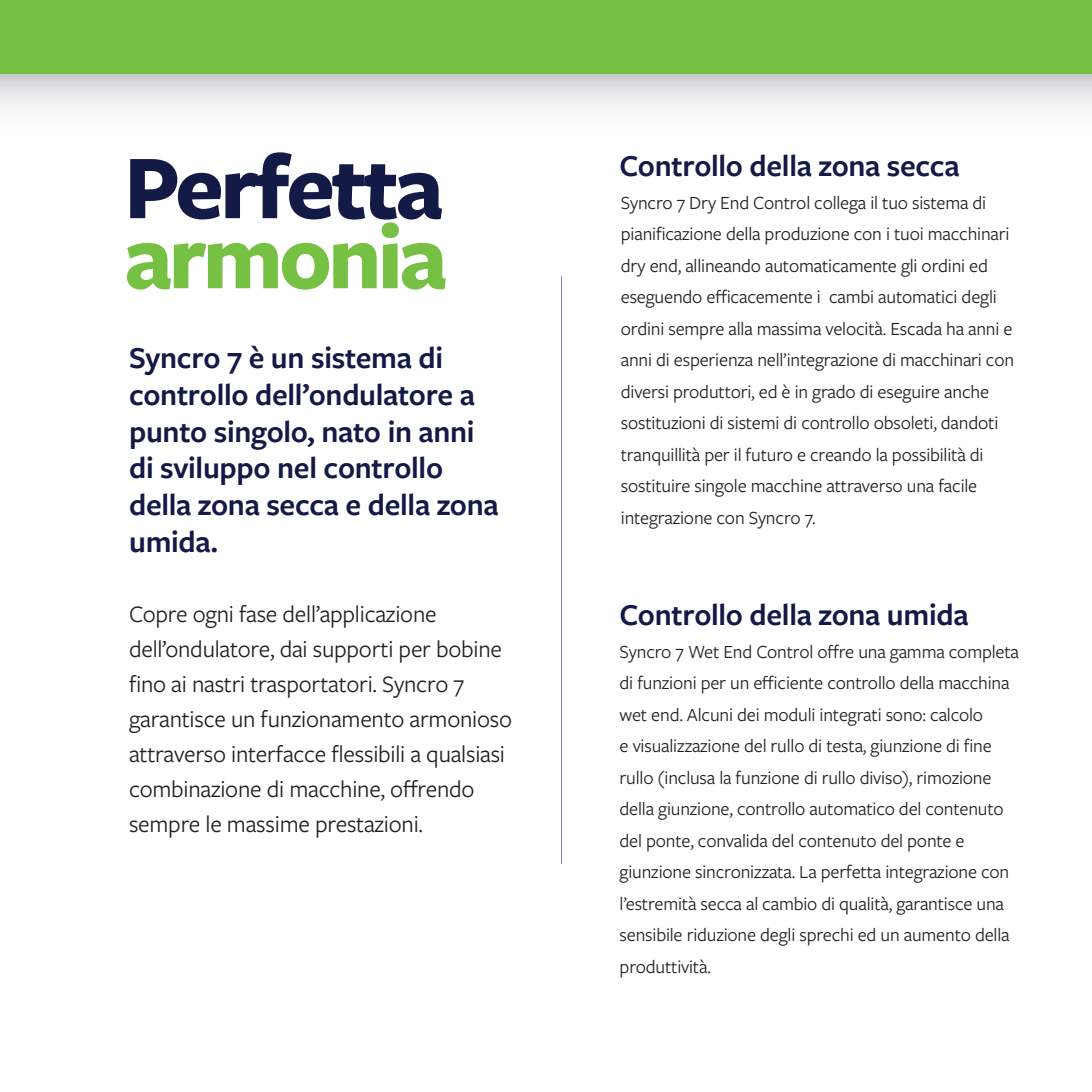
<style>
.page{position:relative;width:1092px;height:1092px;background:#fff}
.page>*{position:absolute;margin:0;border:0;box-sizing:border-box;transform-origin:0 0}
.t1{font:700 94.5px "Freight Sans Pro";letter-spacing:-.04em;color:#141a46}
.t2{font:700 94.5px "Freight Sans Pro";letter-spacing:-.04em;color:#76c043}
.t3{font:600 31.5px/36.8px "Freight Sans Pro";letter-spacing:-.01em;color:#141a46}
.t4{font:24.5px/35px "Freight Sans Pro";letter-spacing:-.01em;color:#231f20}
.t5{font:19.25px/31.5px "Freight Sans Pro";letter-spacing:-.01em;color:#231f20}
</style>
<div class="page">
<svg style="left:0;top:73px;width:1091px;height:34px"></svg>
<hr style="left:561px;top:287px;width:1px;height:576px;background:#8687ba">
<div style="left:0;top:0;width:1091px;height:73px;background:#76c043"></div>
<h1 class="t1" style="left:124px;top:122px;width:321px">Perfetta</h1>
<h1 class="t2" style="left:124px;top:192px;width:325px">armonia</h1>
<h2 class="t3" style="left:129px;top:338px;width:371px">Syncro 7 è un sistema di controllo dell’ondulatore a punto singolo, nato in anni di sviluppo nel controllo della zona secca e della zona umida.</h2>
<p class="t4" style="left:129px;top:595px;width:384px">Copre ogni fase dell’applicazione dell’ondulatore, dai supporti per bobine fino ai nastri trasportatori. Syncro 7 garantisce un funzionamento armonioso attraverso interfacce flessibili a qualsiasi combinazione di macchine, offrendo sempre le massime prestazioni.</p>
<h2 class="t3" style="left:619px;top:146px;width:341px">Controllo della zona secca</h2>
<p class="t5" style="left:620px;top:186px;width:395px">Syncro 7 Dry End Control collega il tuo sistema di pianificazione della produzione con i tuoi macchinari dry end, allineando automaticamente gli ordini ed eseguendo efficacemente i cambi automatici degli ordini sempre alla massima velocità. Escada ha anni e anni di esperienza nell’integrazione di macchinari con diversi produttori, ed è in grado di eseguire anche sostituzioni di sistemi di controllo obsoleti, dandoti tranquillità per il futuro e creando la possibilità di sostituire singole macchine attraverso una facile integrazione con Syncro 7.</p>
<h2 class="t3" style="left:619px;top:594px;width:350px">Controllo della zona umida</h2>
<p class="t5" style="left:619px;top:634px;width:401px">Syncro 7 Wet End Control offre una gamma completa di funzioni per un efficiente controllo della macchina wet end. Alcuni dei moduli integrati sono: calcolo<br>e visualizzazione del rullo di testa, giunzione di fine rullo (inclusa la funzione di rullo diviso), rimozione della giunzione, controllo automatico del contenuto del ponte, convalida del contenuto del ponte e giunzione sincronizzata. La perfetta integrazione con l’estremità secca al cambio di qualità, garantisce una sensibile riduzione degli sprechi ed un aumento della produttività.</p>
</div>
